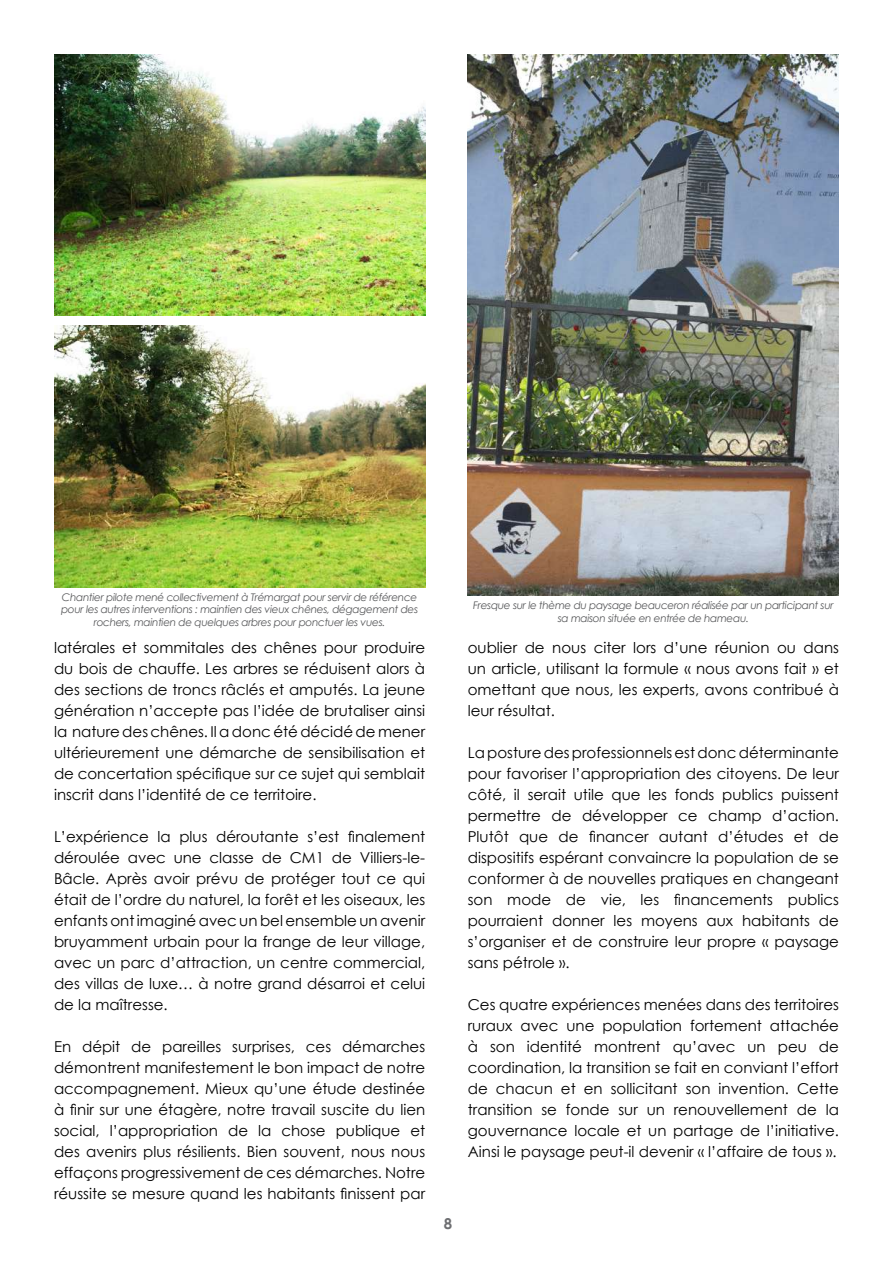
<style>
.page{position:relative;width:893px;height:1263px;background:#fff}
.page>*{position:absolute;margin:0;border:0;box-sizing:border-box;transform-origin:0 0}
.t1{font:15px/21px "Century Gothic";color:#000;text-align:justify}
.t2{font:700 15px "Century Gothic";color:#6d6e71}
.t3{font:italic 10.5px/12.6px "Century Gothic";letter-spacing:-.03em;color:#58595b;text-align:center}
</style>
<div class="page">
<img style="left:54px;top:325px;width:371px;height:262px">
<img style="left:54px;top:54px;width:371px;height:261px">
<img style="left:468px;top:54px;width:371px;height:541px">
<p class="t3" style="left:61px;top:590px;width:358px">Chantier pilote mené collectivement à Trémargat pour servir de référence pour les autres interventions : maintien des vieux chênes, dégagement des rochers, maintien de quelques arbres pour ponctuer les vues.</p>
<p class="t3" style="left:473px;top:599px;width:362px">Fresque sur le thème du paysage beauceron réalisée par un participant sur sa maison située en entrée de hameau.</p>
<p class="t1" style="left:54px;top:637px;width:373px">latérales et sommitales des chênes pour produire du bois de chauffe. Les arbres se réduisent alors à des sections de troncs râclés et amputés. La jeune génération n’accepte pas l’idée de brutaliser ainsi la nature des chênes. Il a donc été décidé de mener ultérieurement une démarche de sensibilisation et de concertation spécifique sur ce sujet qui semblait inscrit dans l’identité de ce territoire.</p>
<p class="t1" style="left:54px;top:826px;width:373px">L’expérience la plus déroutante s’est finalement déroulée avec une classe de CM1 de Villiers-le-Bâcle. Après avoir prévu de protéger tout ce qui était de l’ordre du naturel, la forêt et les oiseaux, les enfants ont imaginé avec un bel ensemble un avenir bruyamment urbain pour la frange de leur village, avec un parc d’attraction, un centre commercial, des villas de luxe… à notre grand désarroi et celui de la maîtresse.</p>
<p class="t1" style="left:54px;top:1036px;width:373px">En dépit de pareilles surprises, ces démarches démontrent manifestement le bon impact de notre accompagnement. Mieux qu’une étude destinée à finir sur une étagère, notre travail suscite du lien social, l’appropriation de la chose publique et des avenirs plus résilients. Bien souvent, nous nous effaçons progressivement de ces démarches. N otre réussite se mesure quand les habitants finissent par</p>
<p class="t1" style="left:468px;top:637px;width:373px">oublier de nous citer lors d’une réunion ou dans un article, utilisant la formule « nous avons fait » et omettant que nous, les experts, avons contribué à leur résultat.</p>
<p class="t1" style="left:468px;top:742px;width:373px">La posture des professionnels est donc déterminante pour favoriser l’appropriation des citoyens. De leur côté, il serait utile que les fonds publics puissent permettre de développer ce champ d’action.<br>Plutôt que de financer autant d’études et de dispositifs espérant convaincre la population de se conformer à de nouvelles pratiques en changeant son mode de vie, les financements publics pourraient donner les moyens aux habitants de s’organiser et de construire leur propre « paysage sans pétrole ».</p>
<p class="t1" style="left:468px;top:994px;width:373px">Ces quatre expériences menées dans des territoires ruraux avec une population fortement attachée à son identité montrent qu’avec un peu de coordination, la transition se fait en conviant l’effort de chacun et en sollicitant son invention. Cette transition se fonde sur un renouvellement de la gouvernance locale et un partage de l’initiative.<br>Ainsi le paysage peut-il devenir « l’affaire de tous ».</p>
<p class="t2" style="left:444px;top:1214px;width:10px">8</p>
</div>
